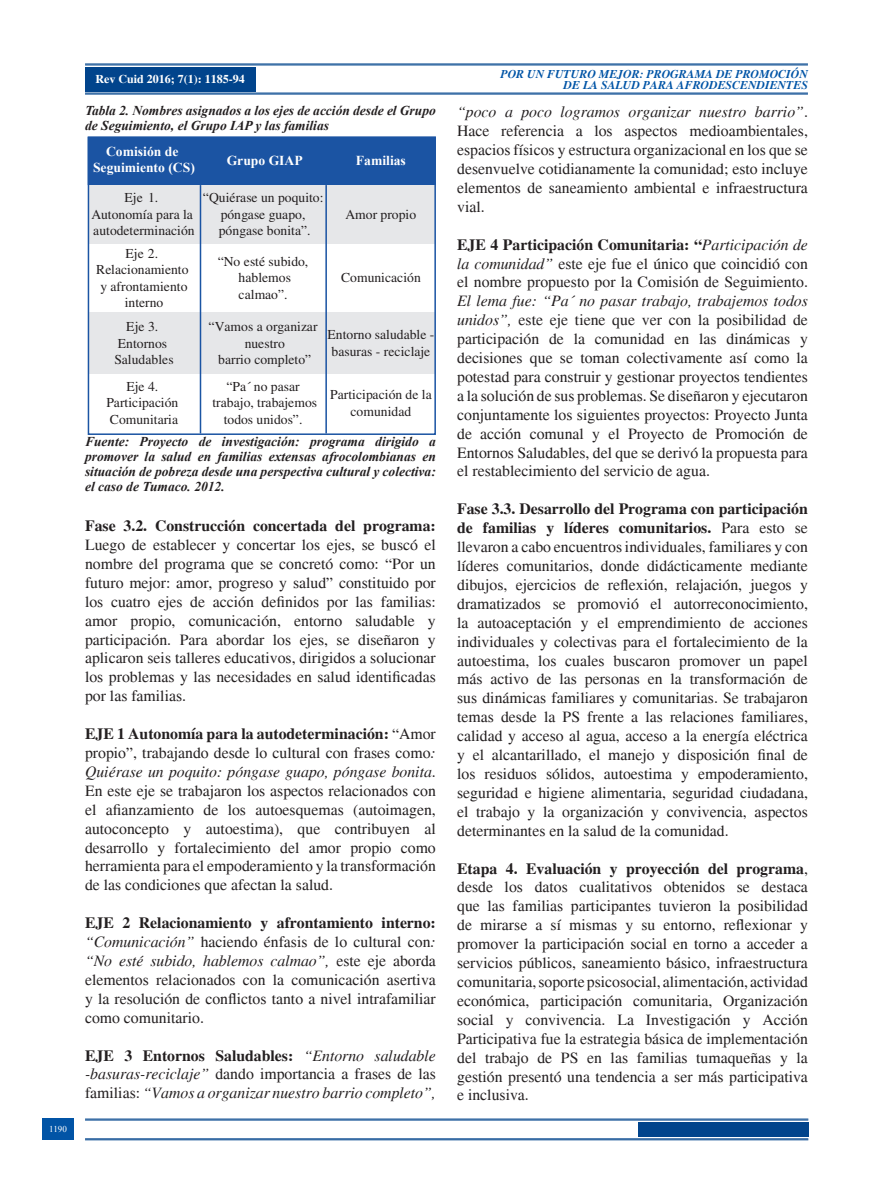
<style>
.page{position:relative;width:893px;height:1191px;background:#fff}
.page>*{position:absolute;margin:0;border:0;box-sizing:border-box;transform-origin:0 0}
.parrafos_generales{font:15.75px/18.9px "Times";color:#231f20;text-align:justify}
.parrafos_generales-2{font:italic 15.75px/18.9px "Times";color:#231f20;text-align:justify}
.t1{font:13.65px/16.4px "Times";color:#231f20;text-align:center}
.t2{font:700 13.65px/16.4px "Times New Roman";color:#fff;text-align:center}
.parrafos_generales-3{font:italic 700 13.5px/15px "Times New Roman";color:#231f20}
.t3{font:700 12px "Times";color:#fff}
.t4{font:italic 700 11.85px/11.2px "Times";color:#0154a6;text-align:right}
.t5{font:9px "Times New Roman";color:#fff}
.s1{font-weight:700}
.s2{font-style:italic}
.s3{font-weight:700;font-style:normal}
.s4{font-style:normal}
</style>
<div class="page">
<hr style="left:85px;top:64px;width:723px;height:1px;background:#01448c">
<hr style="left:85px;top:65px;width:723px;height:1px;background:#01448c">
<hr style="left:85px;top:93px;width:723px;height:1px;background:#01448c">
<hr style="left:85px;top:94px;width:723px;height:1px;background:#01448c">
<div style="left:85px;top:67px;width:170px;height:24px;background:#01448c"></div>
<hr style="left:85px;top:1119px;width:723px;height:1px;background:#01448c">
<hr style="left:85px;top:1118px;width:723px;height:1px;background:#01448c">
<hr style="left:85px;top:1139px;width:723px;height:1px;background:#01448c">
<hr style="left:85px;top:1138px;width:723px;height:1px;background:#01448c">
<div style="left:638px;top:1122px;width:170px;height:14px;background:#01448c"></div>
<div style="left:43px;top:1118px;width:31px;height:22px;background:#0154a6"></div>
<div style="left:88px;top:137px;width:347px;height:47px;background:#1b54a3"></div>
<div style="left:88px;top:137px;width:348px;height:48px;border:2px solid #1b54a3"></div>
<div style="left:88px;top:185px;width:346px;height:59px;background:#e6e7e9"></div>
<div style="left:88px;top:312px;width:346px;height:62px;background:#e6e7e9"></div>
<hr style="left:200px;top:185px;width:1px;height:248px;background:#1b54a3">
<hr style="left:325px;top:185px;width:2px;height:248px;background:#1b54a3">
<div style="left:88px;top:137px;width:348px;height:298px;border:2px solid #1b54a3"></div>
<p class="t5" style="left:49px;top:1123px;width:19px">1190</p>
<p class="t3" style="left:95px;top:72px;width:151px">Rev Cuid 2016; 7(1): 1185-94</p>
<p class="parrafos_generales-3" style="left:85px;top:103px;width:352px">Tabla 2. Nombres asignados a los ejes de acción desde el Grupo de Seguimiento, el Grupo IAP y las familias</p>
<p class="t2" style="left:93px;top:143px;width:103px">Comisión de<br>Seguimiento (CS)</p>
<p class="t2" style="left:227px;top:151px;width:78px">Grupo GIAP</p>
<p class="t2" style="left:356px;top:151px;width:51px">Familias</p>
<p class="t1" style="left:92px;top:190px;width:105px">Eje 1.<br>Autonomía para la autodeterminación</p>
<p class="t1" style="left:203px;top:190px;width:122px">“Quiérase un poquito: póngase guapo, póngase bonita”.</p>
<p class="t1" style="left:346px;top:206px;width:72px">Amor propio</p>
<p class="t1" style="left:96px;top:245px;width:94px">Eje 2.<br>Relacionamiento y afrontamiento interno</p>
<p class="t1" style="left:218px;top:253px;width:92px">“No esté subido, hablemos calmao”.</p>
<p class="t1" style="left:341px;top:269px;width:81px">Comunicación</p>
<p class="t1" style="left:114px;top:318px;width:61px">Eje 3.<br>Entornos<br>Saludables</p>
<p class="t1" style="left:209px;top:318px;width:111px">“Vamos a organizar nuestro<br>barrio completo”</p>
<p class="t1" style="left:327px;top:326px;width:108px;text-align:left">Entorno saludable - basuras - reciclaje</p>
<p class="t1" style="left:106px;top:378px;width:73px">Eje 4.<br>Participación<br>Comunitaria</p>
<p class="t1" style="left:212px;top:378px;width:106px">“Pa´ no pasar trabajo, trabajemos todos unidos”.</p>
<p class="t1" style="left:330px;top:386px;width:103px">Participación de la comunidad</p>
<p class="parrafos_generales-3" style="left:85px;top:433px;width:352px;text-align:justify">Fuente: Proyecto de investigación: programa dirigido a promover la salud en familias extensas afrocolombianas en situación de pobreza desde una perspectiva cultural y colectiva: el caso de Tumaco. 2012.</p>
<p class="parrafos_generales" style="left:85px;top:516px;width:352px"><span class="s1">Fase 3.2. Construcción concertada del programa:<br></span>Luego de establecer y concertar los ejes, se buscó el nombre del programa que se concretó como: “Por un futuro mejor: amor, progreso y salud” constituido por los cuatro ejes de acción definidos por las familias: amor propio, comunicación, entorno saludable y participación. Para abordar los ejes, se diseñaron y aplicaron seis talleres educativos, dirigidos a solucionar los problemas y las necesidades en salud identificadas por las familias.</p>
<p class="parrafos_generales" style="left:85px;top:724px;width:352px"><span class="s1">EJE 1 Autonomía para la autodeterminación:</span> “Amor propio”, trabajando desde lo cultural con frases como<span class="s2">:<br>Quiérase un poquito: póngase guapo, póngase bonita</span>.<br>En este eje se trabajaron los aspectos relacionados con el afianzamiento de los autoesquemas (autoimagen, autoconcepto y autoestima), que contribuyen al desarrollo y fortalecimiento del amor propio como herramienta para el empoderamiento y la transformación de las condiciones que afectan la salud.</p>
<p class="parrafos_generales" style="left:85px;top:913px;width:352px"><span class="s1">EJE 2 Relacionamiento y afrontamiento interno: </span><span class="s2">“Comunicación”</span> haciendo énfasis de lo cultural con<span class="s2">: “No esté subido, hablemos calmao”,</span> este eje aborda elementos relacionados con la comunicación asertiva y la resolución de conflictos tanto a nivel intrafamiliar como comunitario.</p>
<p class="parrafos_generales-2" style="left:85px;top:1046px;width:352px"><span class="s3">EJE 3 Entornos Saludables:</span> “Entorno saludable -basuras-reciclaje” <span class="s4">dando importancia a frases de las familias:</span> “Vamos a organizar nuestro barrio completo”,</p>
<p class="t4" style="left:500px;top:68px;width:309px">POR UN FUTURO MEJOR: PROGRAMA DE PROMOCIÓN<br>DE LA SALUD PARA AFRODESCENDIENTES</p>
<p class="parrafos_generales" style="left:457px;top:103px;width:352px"><span class="s2">“poco a poco logramos organizar nuestro barrio”</span>.<br>Hace referencia a los aspectos medioambientales, espacios físicos y estructura organizacional en los que se desenvuelve cotidianamente la comunidad; esto incluye elementos de saneamiento ambiental e infraestructura vial.</p>
<p class="parrafos_generales" style="left:457px;top:235px;width:352px"><span class="s1">EJE 4 Participación Comunitaria: “</span><span class="s2">Participación de la comunidad”</span> este eje fue el único que coincidió con el nombre propuesto por la Comisión de Seguimiento.<br><span class="s2">El lema fue: “Pa´ no pasar trabajo, trabajemos todos unidos”,</span> este eje tiene que ver con la posibilidad de participación de la comunidad en las dinámicas y decisiones que se toman colectivamente así como la potestad para construir y gestionar proyectos tendientes a la solución de sus problemas. Se diseñaron y ejecutaron conjuntamente los siguientes proyectos: Proyecto Junta de acción comunal y el Proyecto de Promoción de Entornos Saludables, del que se derivó la propuesta para el restablecimiento del servicio de agua.</p>
<p class="parrafos_generales" style="left:457px;top:500px;width:352px"><span class="s1">Fase 3.3. Desarrollo del Programa con participación de familias y líderes comunitarios.</span> Para esto se llevaron a cabo encuentros individuales, familiares y con líderes comunitarios, donde didácticamente mediante dibujos, ejercicios de reflexión, relajación, juegos y dramatizados se promovió el autorreconocimiento, la autoaceptación y el emprendimiento de acciones individuales y colectivas para el fortalecimiento de la autoestima, los cuales buscaron promover un papel más activo de las personas en la transformación de sus dinámicas familiares y comunitarias. Se trabajaron temas desde la PS frente a las relaciones familiares, calidad y acceso al agua, acceso a la energía eléctrica y el alcantarillado, el manejo y disposición final de los residuos sólidos, autoestima y empoderamiento, seguridad e higiene alimentaria, seguridad ciudadana, el trabajo y la organización y convivencia, aspectos determinantes en la salud de la comunidad.</p>
<p class="parrafos_generales" style="left:457px;top:859px;width:352px"><span class="s1">Etapa 4. Evaluación y proyección del programa</span>, desde los datos cualitativos obtenidos se destaca que las familias participantes tuvieron la posibilidad de mirarse a sí mismas y su entorno, reflexionar y promover la participación social en torno a acceder a servicios públicos, saneamiento básico, infraestructura comunitaria, soporte psicosocial, alimentación, actividad económica, participación comunitaria, Organización social y convivencia. La Investigación y Acción Participativa fue la estrategia básica de implementación del trabajo de PS en las familias tumaqueñas y la gestión presentó una tendencia a ser más participativa e inclusiva.</p>
</div>
